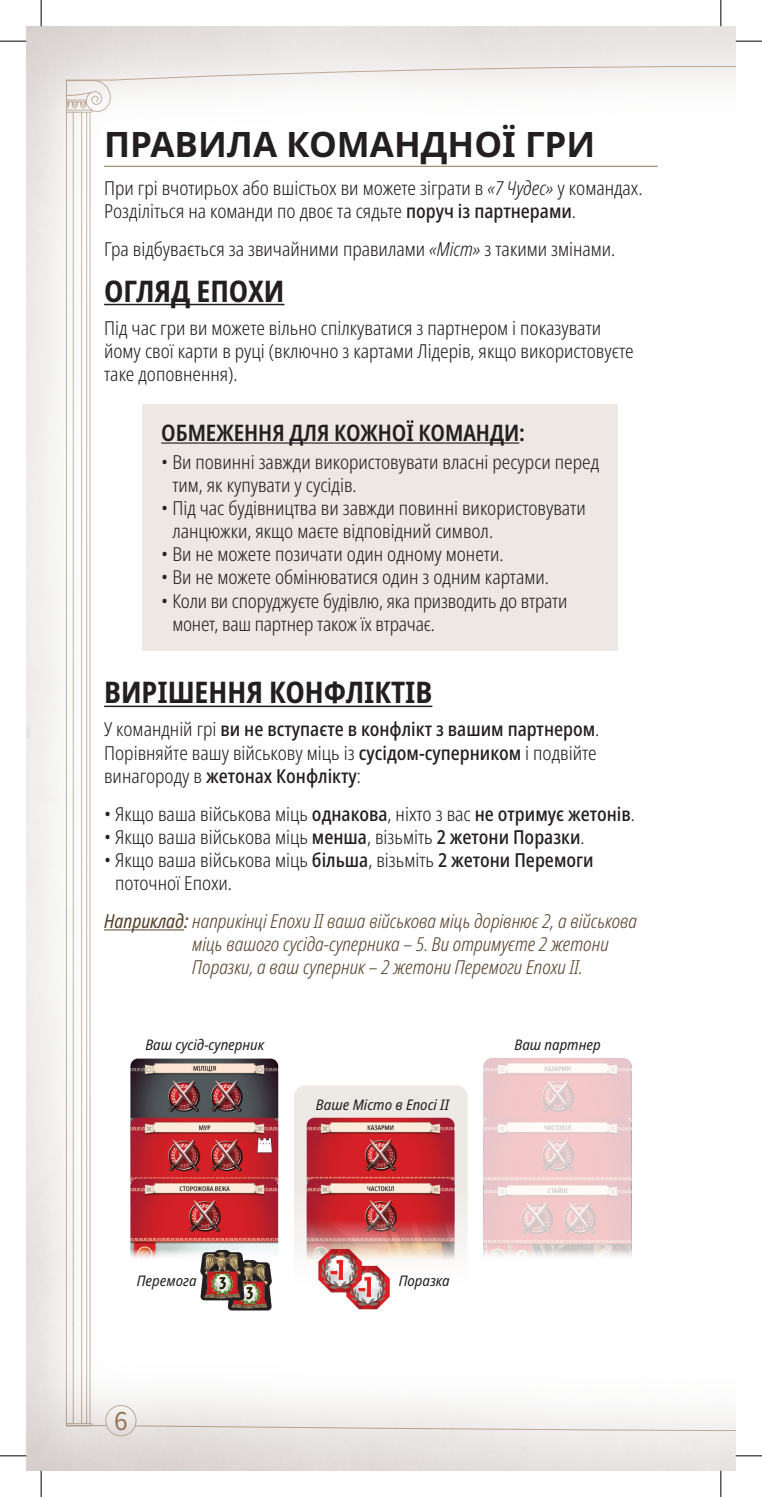
<style>
.page{position:relative;width:762px;height:1497px;background:#fff}
.page>*{position:absolute;margin:0;border:0;box-sizing:border-box;transform-origin:0 0}
.t1{font:700 35px "Noto Sans";color:#231f20}
.t2{font:700 condensed 29.75px "Noto Sans";color:#231f20}
.PAGE{font:24.5px "Noto Sans CJ Kjp";color:#937354}
.PARAGRAPH___RETRAIT{font:600 condensed 22.75px "Noto Sans";color:#231f20}
.PARAGRAPH{font:300 condensed 19.25px/23.1px "Noto Sans";color:#231f20}
.PARAGRAPH___RETRAIT-2{font:300 condensed 19.25px/23.1px "Noto Sans";color:#231f20}
.EXEMPLE{font:italic 300 condensed 19.25px/23.1px "Noto Sans";color:#57422c}
.PARAGRAPH-2{font:500 condensed 19.25px "Noto Sans";color:#231f20}
.LEGENDES_NOIR_CENTRE{font:italic semi-condensed 14.7px "Noto Sans";color:#231f20}
.s1{font-style:italic}
.s2{font-weight:500}
.s3{font-weight:300}
.s4{font-weight:400}
</style>
<div class="page">
<img style="left:26px;top:26px;width:710px;height:1444px">
<img style="left:106px;top:1405px;width:30px;height:30px">
<div style="left:105px;top:1404px;width:31px;height:31px;border:1px solid #baa694;border-radius:50%"></div>
<div style="left:142px;top:404px;width:475px;height:246px;background:#ede8e4"></div>
<hr style="left:104px;top:166px;width:554px;height:1px;background:#937354">
<hr style="left:104px;top:304px;width:180px;height:1px;background:#231f20">
<img style="left:721px;top:809px;width:15px;height:389px">
<hr style="left:104px;top:705px;width:328px;height:2px;background:#231f20">
<hr style="left:104px;top:929px;width:80px;height:1px;background:#57422c">
<svg style="left:294px;top:1085px;width:174px;height:198px"></svg>
<img style="left:307px;top:1117px;width:147px;height:61px">
<img style="left:307px;top:1178px;width:147px;height:81px">
<img style="left:130px;top:1058px;width:148px;height:59px">
<img style="left:346px;top:1265px;width:44px;height:43px">
<img style="left:318px;top:1248px;width:44px;height:44px">
<img style="left:130px;top:1117px;width:148px;height:61px">
<img style="left:130px;top:1178px;width:148px;height:81px">
<svg style="left:200px;top:1249px;width:72px;height:61px"></svg>
<img style="left:204px;top:1252px;width:36px;height:46px">
<svg style="left:484px;top:1058px;width:147px;height:201px;background:#efd0d0"></svg>
<hr style="left:161px;top:442px;width:358px;height:1px;background:#231f20">
<svg style="left:0;top:41px;width:26px;height:1px"></svg>
<svg style="left:736px;top:41px;width:26px;height:1px"></svg>
<svg style="left:0;top:1455px;width:26px;height:1px"></svg>
<svg style="left:736px;top:1455px;width:26px;height:1px"></svg>
<svg style="left:41px;top:0;width:1px;height:26px"></svg>
<svg style="left:41px;top:1470px;width:1px;height:26px"></svg>
<svg style="left:720px;top:0;width:1px;height:26px"></svg>
<svg style="left:720px;top:1470px;width:1px;height:26px"></svg>
<h1 class="t1" style="left:104px;top:119px;width:493px">ПРАВИЛА КОМАНДНОЇ ГРИ</h1>
<p class="PARAGRAPH___RETRAIT-2" style="left:104px;top:177px;width:540px">При грі вчотирьох або вшістьох ви можете зіграти в <span class="s1">«7 Чудес»</span> у командах.<br>Розділіться на команди по двоє та сядьте <span class="s2">поруч із партнерами</span>.</p>
<p class="PARAGRAPH" style="left:104px;top:238px;width:513px">Гра відбувається за звичайними правилами <span class="s1">«Міст»</span> з такими змінами.</p>
<h2 class="t2" style="left:104px;top:269px;width:182px">ОГЛЯД ЕПОХИ</h2>
<p class="PARAGRAPH___RETRAIT-2" style="left:104px;top:316px;width:531px">Під час гри ви можете вільно спілкуватися з партнером і показувати йому свої карти в руці (включно з картами Лідерів, якщо використовуєте таке доповнення).</p>
<p class="PARAGRAPH___RETRAIT" style="left:161px;top:416px;width:365px">ОБМЕЖЕННЯ ДЛЯ КОЖНОЇ КОМАНДИ:</p>
<p class="PARAGRAPH" style="left:172px;top:451px;width:428px;text-indent:-11px">• Ви повинні завжди використовувати власні ресурси перед тим, як купувати у сусідів.</p>
<p class="PARAGRAPH" style="left:172px;top:497px;width:415px;text-indent:-11px">• Під час будівництва ви завжди повинні використовувати ланцюжки, якщо маєте відповідний символ.</p>
<p class="PARAGRAPH" style="left:161px;top:543px;width:344px">• Ви не можете позичати один одному монети.</p>
<p class="PARAGRAPH" style="left:161px;top:566px;width:389px">• Ви не можете обмінюватися один з одним картами.</p>
<p class="PARAGRAPH" style="left:172px;top:589px;width:397px;text-indent:-11px">• Коли ви споруджуєте будівлю, яка призводить до втрати монет, ваш партнер також їх втрачає.</p>
<h2 class="t2" style="left:104px;top:671px;width:330px">ВИРІШЕННЯ КОНФЛІКТІВ</h2>
<p class="PARAGRAPH-2" style="left:104px;top:716px;width:497px"><span class="s3">У командній грі</span> ви не вступаєте в конфлікт з вашим партнером<span class="s3">.</span></p>
<p class="PARAGRAPH___RETRAIT-2" style="left:104px;top:741px;width:494px">Порівняйте вашу військову міць із <span class="s2">сусідом-суперником</span> і подвійте винагороду в <span class="s2">жетонах Конфлікту</span>:</p>
<p class="PARAGRAPH" style="left:104px;top:802px;width:532px">• Якщо ваша військова міць <span class="s2">однакова</span>, ніхто з вас <span class="s2">не отримує жетонів</span>.</p>
<p class="PARAGRAPH" style="left:104px;top:825px;width:482px">• Якщо ваша військова міць <span class="s2">менша</span>, візьміть <span class="s2">2 жетони Поразки</span>.</p>
<p class="PARAGRAPH___RETRAIT-2" style="left:115px;top:848px;width:480px;text-indent:-11px">• Якщо ваша військова міць <span class="s2">більша</span>, візьміть <span class="s2">2 жетони Перемоги </span>поточної Епохи.</p>
<p class="EXEMPLE" style="left:192px;top:909px;width:446px;text-indent:-88px"><span class="s4">Наприклад</span><span class="s2">:</span> наприкінці Епохи ІІ ваша військова міць дорівнює 2, а військова міць вашого сусіда-суперника – 5. Ви отримуєте 2 жетони<br>Поразки, а ваш суперник – 2 жетони Перемоги Епохи ІІ.</p>
<p class="LEGENDES_NOIR_CENTRE" style="left:145px;top:1034px;width:120px">Ваш сусід-суперник</p>
<p class="LEGENDES_NOIR_CENTRE" style="left:514px;top:1034px;width:88px">Ваш партнер</p>
<p class="LEGENDES_NOIR_CENTRE" style="left:316px;top:1093px;width:135px">Ваше Місто в Епосі ІІ</p>
<p class="LEGENDES_NOIR_CENTRE" style="left:137px;top:1270px;width:61px">Перемога</p>
<p class="LEGENDES_NOIR_CENTRE" style="left:399px;top:1270px;width:53px">Поразка</p>
<p class="PAGE" style="left:114px;top:1406px;width:15px">6</p>
</div>
